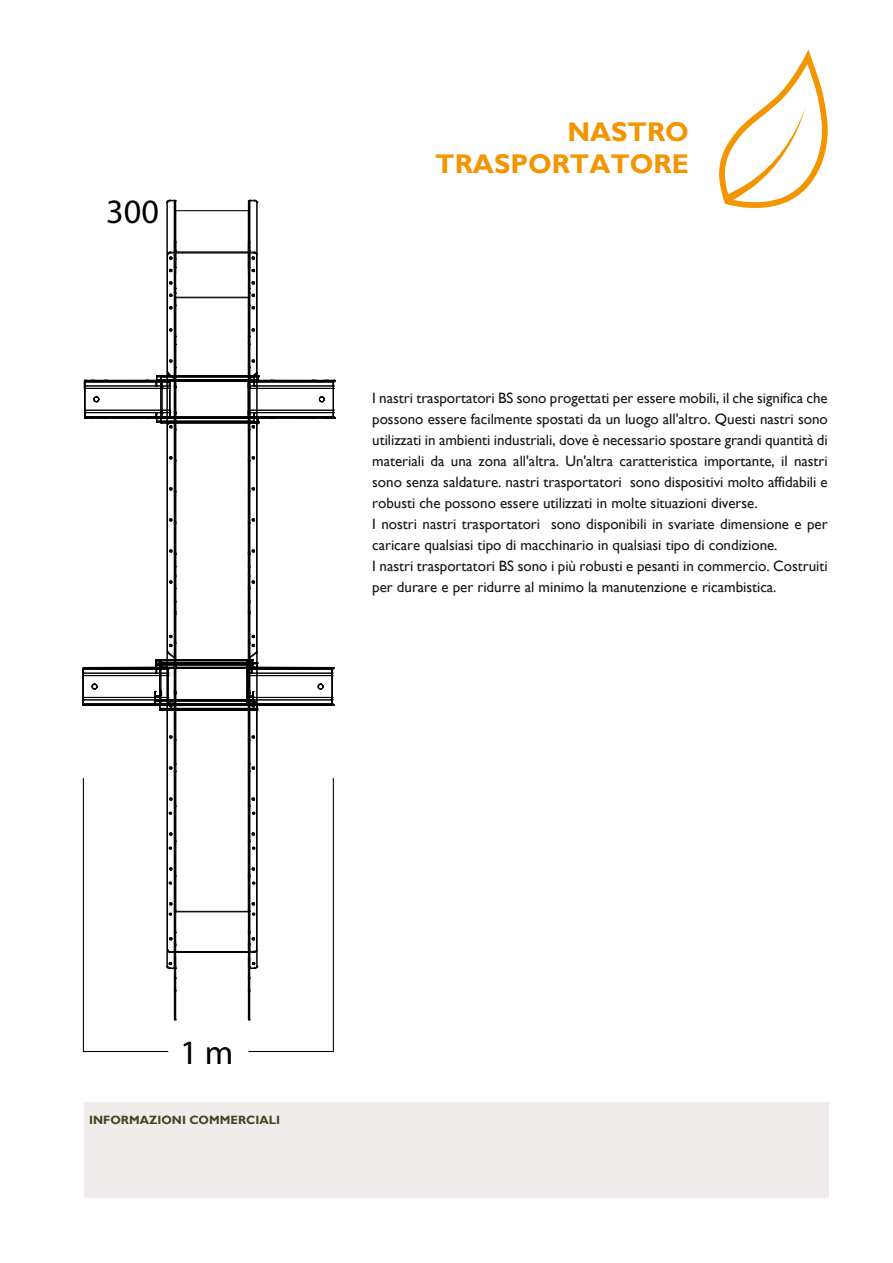
<style>
.page{position:relative;width:893px;height:1263px;background:#fff}
.page>*{position:absolute;margin:0;border:0;box-sizing:border-box;transform-origin:0 0}
.t1{font:34.2px "Myriad Pro";color:#010000}
.t2{font:700 27px/32.4px "Gill Sans";color:#f29500;text-align:right}
.t3{font:15px/21px "Gill Sans";color:#1a171c}
.t4{font:700 12px "Gill Sans";color:#444424}
</style>
<div class="page">
<div style="left:84px;top:1102px;width:744px;height:95px;background:#efeceb"></div>
<svg style="left:719px;top:50px;width:109px;height:158px"></svg>
<hr style="left:170px;top:253px;width:84px;height:1px;background:#010000">
<hr style="left:256px;top:254px;width:1px;height:118px;background:#010000">
<hr style="left:256px;top:423px;width:1px;height:228px;background:#010000">
<hr style="left:256px;top:703px;width:1px;height:247px;background:#010000">
<hr style="left:170px;top:951px;width:84px;height:1px;background:#010000">
<hr style="left:248px;top:201px;width:1px;height:767px;background:#010000">
<hr style="left:249px;top:252px;width:1px;height:768px;background:#010000">
<hr style="left:248px;top:252px;width:1px;height:768px;background:#010000">
<svg style="left:250px;top:762px;width:5px;height:10px"></svg>
<svg style="left:250px;top:735px;width:5px;height:6px"></svg>
<svg style="left:250px;top:574px;width:5px;height:16px"></svg>
<svg style="left:250px;top:518px;width:5px;height:6px"></svg>
<svg style="left:250px;top:328px;width:5px;height:18px"></svg>
<svg style="left:250px;top:456px;width:5px;height:6px"></svg>
<svg style="left:250px;top:487px;width:5px;height:6px"></svg>
<svg style="left:250px;top:549px;width:5px;height:6px"></svg>
<svg style="left:250px;top:241px;width:7px;height:31px"></svg>
<hr style="left:175px;top:201px;width:1px;height:767px;background:#010000">
<hr style="left:175px;top:252px;width:1px;height:768px;background:#010000">
<hr style="left:174px;top:252px;width:1px;height:768px;background:#010000">
<svg style="left:169px;top:762px;width:8px;height:10px"></svg>
<svg style="left:169px;top:735px;width:8px;height:6px"></svg>
<svg style="left:169px;top:574px;width:8px;height:16px"></svg>
<svg style="left:169px;top:518px;width:8px;height:6px"></svg>
<svg style="left:169px;top:328px;width:8px;height:18px"></svg>
<svg style="left:169px;top:456px;width:8px;height:6px"></svg>
<svg style="left:169px;top:487px;width:8px;height:6px"></svg>
<svg style="left:169px;top:549px;width:8px;height:6px"></svg>
<svg style="left:168px;top:241px;width:9px;height:31px"></svg>
<hr style="left:174px;top:952px;width:76px;height:1px;background:#010000">
<hr style="left:174px;top:252px;width:76px;height:1px;background:#010000">
<hr style="left:257px;top:202px;width:1px;height:764px;background:#010000">
<hr style="left:249px;top:200px;width:1px;height:768px;background:#010000">
<svg style="left:250px;top:798px;width:6px;height:17px"></svg>
<svg style="left:250px;top:832px;width:6px;height:18px"></svg>
<svg style="left:250px;top:867px;width:6px;height:18px"></svg>
<svg style="left:248px;top:200px;width:10px;height:3px"></svg>
<svg style="left:250px;top:930px;width:8px;height:40px"></svg>
<hr style="left:167px;top:202px;width:1px;height:765px;background:#010000">
<hr style="left:174px;top:201px;width:1px;height:767px;background:#010000">
<svg style="left:169px;top:798px;width:8px;height:17px"></svg>
<svg style="left:169px;top:832px;width:8px;height:18px"></svg>
<svg style="left:169px;top:867px;width:8px;height:18px"></svg>
<svg style="left:167px;top:200px;width:10px;height:3px"></svg>
<svg style="left:167px;top:930px;width:10px;height:40px"></svg>
<hr style="left:176px;top:297px;width:72px;height:1px;background:#010000">
<hr style="left:175px;top:297px;width:1px;height:614px;background:#010000">
<hr style="left:176px;top:912px;width:72px;height:1px;background:#010000">
<hr style="left:176px;top:911px;width:72px;height:1px;background:#010000">
<svg style="left:250px;top:902px;width:6px;height:14px"></svg>
<svg style="left:250px;top:281px;width:5px;height:29px"></svg>
<svg style="left:169px;top:281px;width:8px;height:29px"></svg>
<svg style="left:169px;top:902px;width:8px;height:14px"></svg>
<hr style="left:248px;top:386px;width:85px;height:1px;background:#010000">
<hr style="left:248px;top:410px;width:85px;height:1px;background:#010000">
<hr style="left:86px;top:418px;width:247px;height:1px;background:#010000">
<hr style="left:161px;top:417px;width:97px;height:1px;background:#010000">
<hr style="left:161px;top:421px;width:97px;height:1px;background:#010000">
<hr style="left:161px;top:422px;width:97px;height:1px;background:#010000">
<hr style="left:161px;top:423px;width:97px;height:1px;background:#010000">
<hr style="left:157px;top:379px;width:97px;height:1px;background:#010000">
<hr style="left:333px;top:381px;width:1px;height:36px;background:#010000">
<svg style="left:319px;top:397px;width:6px;height:6px"></svg>
<hr style="left:248px;top:416px;width:85px;height:1px;background:#010000">
<hr style="left:248px;top:417px;width:85px;height:1px;background:#010000">
<hr style="left:248px;top:412px;width:85px;height:1px;background:#010000">
<svg style="left:325px;top:410px;width:11px;height:9px"></svg>
<svg style="left:247px;top:410px;width:12px;height:21px"></svg>
<hr style="left:248px;top:382px;width:85px;height:1px;background:#010000">
<hr style="left:248px;top:388px;width:85px;height:1px;background:#010000">
<hr style="left:86px;top:380px;width:247px;height:1px;background:#010000">
<hr style="left:86px;top:381px;width:247px;height:1px;background:#010000">
<svg style="left:325px;top:380px;width:11px;height:9px"></svg>
<hr style="left:161px;top:377px;width:97px;height:1px;background:#010000">
<hr style="left:161px;top:376px;width:97px;height:1px;background:#010000">
<hr style="left:161px;top:375px;width:97px;height:1px;background:#010000">
<svg style="left:247px;top:360px;width:12px;height:29px"></svg>
<hr style="left:161px;top:381px;width:1px;height:36px;background:#010000">
<hr style="left:162px;top:381px;width:1px;height:36px;background:#010000">
<hr style="left:85px;top:386px;width:85px;height:1px;background:#010000">
<hr style="left:85px;top:410px;width:85px;height:1px;background:#010000">
<hr style="left:170px;top:381px;width:1px;height:36px;background:#010000">
<hr style="left:85px;top:381px;width:1px;height:36px;background:#010000">
<svg style="left:94px;top:397px;width:6px;height:6px"></svg>
<hr style="left:85px;top:416px;width:85px;height:1px;background:#010000">
<hr style="left:85px;top:412px;width:85px;height:1px;background:#010000">
<hr style="left:85px;top:417px;width:85px;height:1px;background:#010000">
<svg style="left:84px;top:410px;width:11px;height:9px"></svg>
<svg style="left:156px;top:410px;width:21px;height:21px"></svg>
<hr style="left:84px;top:382px;width:85px;height:1px;background:#010000">
<hr style="left:84px;top:388px;width:85px;height:1px;background:#010000">
<svg style="left:84px;top:380px;width:11px;height:8px"></svg>
<svg style="left:156px;top:360px;width:21px;height:29px"></svg>
<hr style="left:247px;top:673px;width:85px;height:1px;background:#010000">
<hr style="left:247px;top:697px;width:85px;height:1px;background:#010000">
<hr style="left:85px;top:705px;width:247px;height:1px;background:#010000">
<hr style="left:160px;top:708px;width:97px;height:1px;background:#010000">
<hr style="left:160px;top:709px;width:97px;height:1px;background:#010000">
<hr style="left:160px;top:710px;width:97px;height:1px;background:#010000">
<hr style="left:155px;top:701px;width:98px;height:1px;background:#010000">
<hr style="left:155px;top:699px;width:98px;height:1px;background:#010000">
<hr style="left:155px;top:703px;width:98px;height:1px;background:#010000">
<hr style="left:155px;top:704px;width:98px;height:1px;background:#010000">
<hr style="left:155px;top:700px;width:98px;height:1px;background:#010000">
<hr style="left:247px;top:668px;width:1px;height:37px;background:#010000">
<hr style="left:332px;top:668px;width:1px;height:37px;background:#010000">
<svg style="left:318px;top:684px;width:6px;height:6px"></svg>
<hr style="left:247px;top:704px;width:85px;height:1px;background:#010000">
<hr style="left:247px;top:700px;width:85px;height:1px;background:#010000">
<svg style="left:324px;top:697px;width:10px;height:9px"></svg>
<svg style="left:245px;top:690px;width:13px;height:18px"></svg>
<hr style="left:247px;top:669px;width:85px;height:1px;background:#010000">
<hr style="left:247px;top:675px;width:85px;height:1px;background:#010000">
<hr style="left:85px;top:667px;width:247px;height:1px;background:#010000">
<hr style="left:85px;top:668px;width:247px;height:1px;background:#010000">
<svg style="left:324px;top:667px;width:10px;height:10px"></svg>
<hr style="left:160px;top:662px;width:97px;height:1px;background:#010000">
<hr style="left:155px;top:663px;width:98px;height:1px;background:#010000">
<hr style="left:155px;top:664px;width:98px;height:1px;background:#010000">
<hr style="left:155px;top:659px;width:98px;height:1px;background:#010000">
<hr style="left:155px;top:660px;width:98px;height:1px;background:#010000">
<hr style="left:155px;top:665px;width:98px;height:1px;background:#010000">
<svg style="left:245px;top:635px;width:13px;height:42px"></svg>
<hr style="left:159px;top:660px;width:1px;height:36px;background:#010000">
<hr style="left:161px;top:660px;width:1px;height:36px;background:#010000">
<hr style="left:83px;top:673px;width:85px;height:1px;background:#010000">
<hr style="left:83px;top:697px;width:85px;height:1px;background:#010000">
<hr style="left:168px;top:668px;width:1px;height:37px;background:#010000">
<hr style="left:83px;top:668px;width:1px;height:37px;background:#010000">
<svg style="left:92px;top:684px;width:6px;height:6px"></svg>
<hr style="left:83px;top:700px;width:85px;height:1px;background:#010000">
<hr style="left:83px;top:704px;width:85px;height:1px;background:#010000">
<svg style="left:83px;top:699px;width:11px;height:7px"></svg>
<svg style="left:154px;top:690px;width:23px;height:21px"></svg>
<hr style="left:83px;top:669px;width:85px;height:1px;background:#010000">
<hr style="left:83px;top:675px;width:85px;height:1px;background:#010000">
<svg style="left:83px;top:667px;width:11px;height:10px"></svg>
<svg style="left:155px;top:635px;width:22px;height:42px"></svg>
<hr style="left:175px;top:211px;width:1px;height:63px;background:#010000">
<hr style="left:176px;top:210px;width:72px;height:1px;background:#010000">
<hr style="left:333px;top:778px;width:1px;height:274px;background:#010000">
<hr style="left:83px;top:778px;width:1px;height:274px;background:#010000">
<hr style="left:249px;top:1051px;width:84px;height:1px;background:#010000">
<hr style="left:84px;top:1051px;width:84px;height:1px;background:#010000">
<h1 class="t1" style="left:106px;top:190px;width:54px">300</h1>
<h2 class="t2" style="left:435px;top:116px;width:255px">NASTRO<br>TRASPORTATORE</h2>
<p class="t3" style="left:372px;top:388px;width:457px">I nastri trasportatori BS sono progettati per essere mobili, il che significa che possono essere facilmente spostati da un luogo all'altro. Questi nastri sono utilizzati in ambienti industriali, dove è necessario spostare grandi quantità di materiali da una zona all'altra. Un'altra caratteristica importante, il nastri sono senza saldature. nastri trasportatori sono dispositivi molto affidabili e robusti che possono essere utilizzati in molte situazioni diverse.<br>I nostri nastri trasportatori sono disponibili in svariate dimensione e per caricare qualsiasi tipo di macchinario in qualsiasi tipo di condizione.<br>I nastri trasportatori BS sono i più robusti e pesanti in commercio. Costruiti per durare e per ridurre al minimo la manutenzione e ricambistica.</p>
<h1 class="t1" style="left:180px;top:1031px;width:55px">1 m</h1>
<p class="t4" style="left:89px;top:1113px;width:193px">INFORMAZIONI COMMERCIALI</p>
</div>
